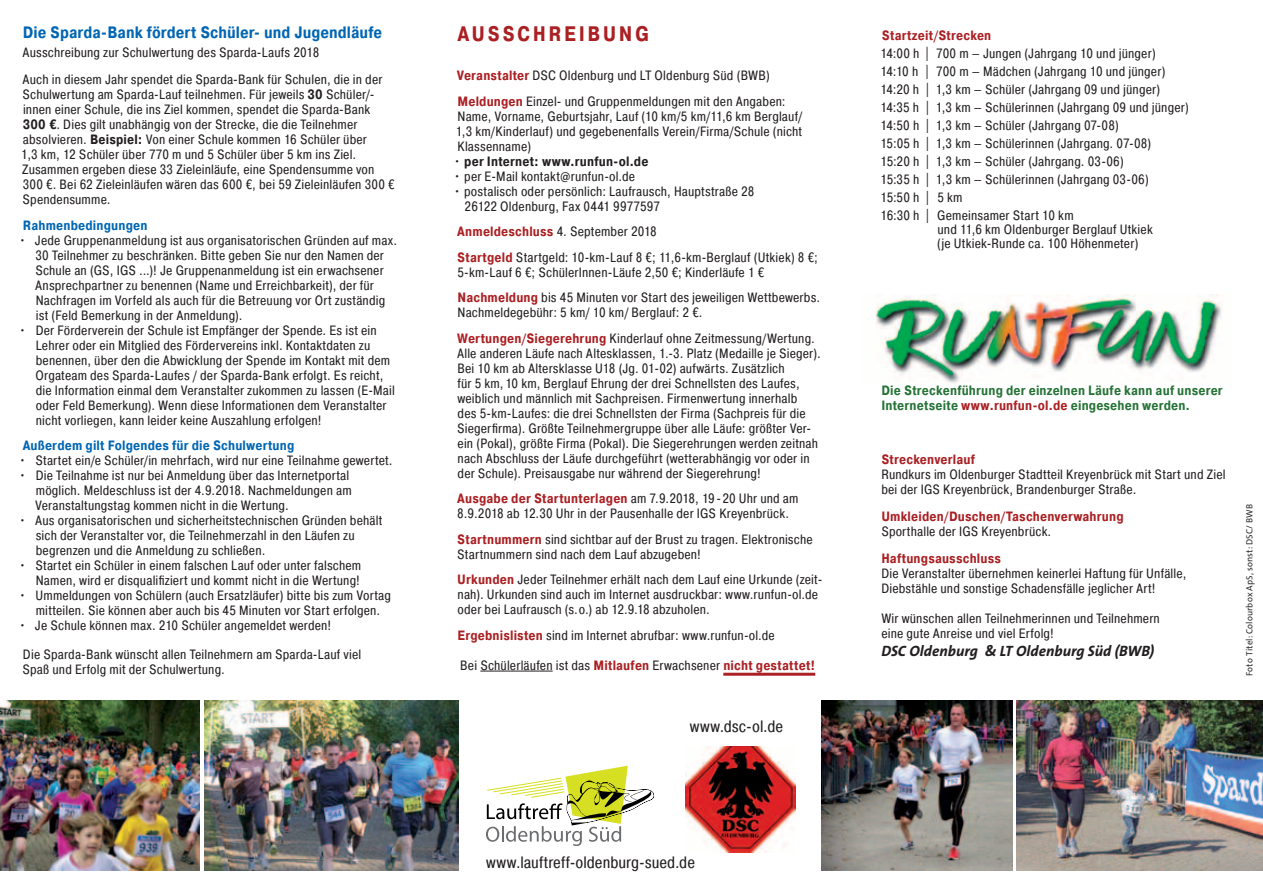
<style>
.page{position:relative;width:1263px;height:893px;background:#fff}
.page>*{position:absolute;margin:0;border:0;box-sizing:border-box;transform-origin:0 0}
.t1{font:700 21px "Pragmatica Cond";letter-spacing:.115em;color:#aa2023}
.t2{font:16.5px "Pragmatica Cond";color:#231f20}
.t3{font:700 16.5px "Pragmatica Cond";letter-spacing:.005em;color:#0166b3}
.t4{font:italic 700 15px "The Sans Correspondence";letter-spacing:.005em;color:#231f20}
.t5{font:13.5px/15px "Pragmatica Cond";letter-spacing:.01em;color:#231f20}
.t6{font:700 13.5px/15px "Pragmatica Cond";letter-spacing:.01em;color:#267336}
.t7{font:700 13.5px "Pragmatica Cond";letter-spacing:.01em;color:#aa2023}
.t8{font:700 13.5px "Pragmatica Cond";letter-spacing:.01em;color:#0166b3}
.t9{font:700 13.5px "Pragmatica Cond";letter-spacing:.015em;color:#231f20}
.t10{font:9px "The Sans Correspondence";letter-spacing:.015em;color:#231f20}
.s1{font-weight:700}
.s2{font-weight:700;color:#aa2023}
.s3{font-weight:400}
.s4{color:#aa2023}
</style>
<div class="page">
<hr style="left:480px;top:671px;width:73px;height:1px;background:#231f20">
<hr style="left:723px;top:673px;width:92px;height:3px;background:#aa2023">
<img style="left:0;top:701px;width:200px;height:170px">
<img style="left:1016px;top:701px;width:247px;height:170px">
<img style="left:204px;top:701px;width:254px;height:170px">
<img style="left:821px;top:701px;width:191px;height:170px">
<img style="left:875px;top:294px;width:347px;height:89px">
<svg style="left:486px;top:766px;width:169px;height:80px"></svg>
<img style="left:685px;top:746px;width:110px;height:107px">
<p class="t3" style="left:23px;top:22px;width:361px">Die Sparda-Bank fördert Schüler- und Jugendläufe</p>
<p class="t5" style="left:23px;top:39px;width:361px;line-height:26.7px">Ausschreibung zur Schulwertung des Sparda-Laufs 2018<br>Auch in diesem Jahr spendet die Sparda-Bank für Schulen, die in der</p>
<p class="t5" style="left:21px;top:87px;width:375px">Schulwertung am Sparda-Lauf teilnehmen. Für jeweils <span class="s1">30</span> Schüler/- innen einer Schule, die ins Ziel kommen, spendet die Sparda-Bank <span class="s1">300 €</span>. Dies gilt unabhängig von der Strecke, die die Teilnehmer absolvieren. <span class="s1">Beispiel:</span> Von einer Schule kommen 16 Schüler über<br>1,3 km, 12 Schüler über 770 m und 5 Schüler über 5 km ins Ziel.<br>Zusammen ergeben diese 33 Zieleinläufe, eine Spendensumme von 300 €. Bei 62 Zieleinläufen wären das 600 €, bei 59 Zieleinläufen 300 € Spendensumme.</p>
<p class="t8" style="left:23px;top:217px;width:126px">Rahmenbedingungen</p>
<p class="t5" style="left:35px;top:232px;width:363px;text-indent:-17px">• Jede Gruppenanmeldung ist aus organisatorischen Gründen auf max.<br>30 Teilnehmer zu beschränken. Bitte geben Sie nur den Namen der Schule an (GS, IGS ...)! Je Gruppenanmeldung ist ein erwachsener Ansprechpartner zu benennen (Name und Erreichbarkeit), der für Nachfragen im Vorfeld als auch für die Betreuung vor Ort zuständig ist (Feld Bemerkung in der Anmeldung).</p>
<p class="t5" style="left:36px;top:322px;width:361px;text-indent:-17px">• Der Förderverein der Schule ist Empfänger der Spende. Es ist ein Lehrer oder ein Mitglied des Fördervereins inkl. Kontaktdaten zu benennen, über den die Abwicklung der Spende im Kontakt mit dem Orgateam des Sparda-Laufes / der Sparda-Bank erfolgt. Es reicht, die Information einmal dem Veranstalter zukommen zu lassen (E-Mail oder Feld Bemerkung). Wenn diese Informationen dem Veranstalter nicht vorliegen, kann leider keine Auszahlung erfolgen!</p>
<p class="t8" style="left:23px;top:437px;width:273px">Außerdem gilt Folgendes für die Schulwertung</p>
<p class="t5" style="left:18px;top:453px;width:376px">• Startet ein/e Schüler/in mehrfach, wird nur eine Teilnahme gewertet.</p>
<p class="t5" style="left:35px;top:468px;width:318px;text-indent:-17px">• Die Teilnahme ist nur bei Anmeldung über das Internetportal möglich. Meldeschluss ist der 4.9.2018. Nachmeldungen am<br>Veranstaltungstag kommen nicht in die Wertung.</p>
<p class="t5" style="left:36px;top:513px;width:348px;text-indent:-17px">• Aus organisatorischen und sicherheitstechnischen Gründen behält sich der Veranstalter vor, die Teilnehmerzahl in den Läufen zu begrenzen und die Anmeldung zu schließen.</p>
<p class="t5" style="left:18px;top:558px;width:344px;text-align:right">• Startet ein Schüler in einem falschen Lauf oder unter falschem<br>Namen, wird er disqualifiziert und kommt nicht in die Wertung!</p>
<p class="t5" style="left:18px;top:588px;width:374px;text-align:center">• Ummeldungen von Schülern (auch Ersatzläufer) bitte bis zum Vortag mitteilen. Sie können aber auch bis 45 Minuten vor Start erfolgen.</p>
<p class="t5" style="left:23px;top:611px;width:340px;line-height:29.2px;text-indent:-5px">• Je Schule können max. 210 Schüler angemeldet werden!<br>Die Sparda-Bank wünscht allen Teilnehmern am Sparda-Lauf viel</p>
<p class="t5" style="left:23px;top:662px;width:204px">Spaß und Erfolg mit der Schulwertung.</p>
<h1 class="t1" style="left:457px;top:21px;width:194px">AUSSCHREIBUNG</h1>
<p class="t5" style="left:457px;top:63px;width:330px;line-height:25.5px"><span class="s2">Veranstalter</span> DSC Oldenburg und LT Oldenburg Süd (BWB)<br><span class="s2">Meldungen</span> Einzel- und Gruppenmeldungen mit den Angaben:</p>
<p class="t5" style="left:456px;top:108px;width:348px;text-align:justify">Name, Vorname, Geburtsjahr, Lauf (10 km/5 km/11,6 km Berglauf/ 1,3 km/Kinderlauf) und gegebenenfalls Verein/Firma/Schule (nicht Klassenname)</p>
<p class="t9" style="left:453px;top:153px;width:197px"><span class="s3">•</span> per Internet: www.runfun-ol.de</p>
<p class="t5" style="left:453px;top:168px;width:184px">• per E-Mail kontakt@runfun-ol.de</p>
<p class="t5" style="left:465px;top:183px;width:291px;text-indent:-12px">• postalisch oder persönlich: Laufrausch, Hauptstraße 28<br>26122 Oldenburg, Fax 0441 9977597</p>
<p class="t5" style="left:457px;top:219px;width:362px;line-height:25.5px"><span class="s2">Anmeldeschluss</span> 4. September 2018<br><span class="s2">Startgeld</span> Startgeld: 10-km-Lauf 8 €; 11,6-km-Berglauf (Utkiek) 8 €;</p>
<p class="t5" style="left:457px;top:259px;width:364px;line-height:25.5px">5-km-Lauf 6 €; SchülerInnen-Läufe 2,50 €; Kinderläufe 1 €<br><span class="s2">Nachmeldung</span> bis 45 Minuten vor Start des jeweiligen Wettbewerbs.</p>
<p class="t5" style="left:457px;top:300px;width:359px;line-height:25.5px">Nachmeldegebühr: 5 km/ 10 km/ Berglauf: 2 €.<br><span class="s2">Wertungen/Siegerehrung</span> Kinderlauf ohne Zeitmessung/Wertung.</p>
<p class="t5" style="left:457px;top:345px;width:365px">Alle anderen Läufe nach Altesklassen, 1.-3. Platz (Medaille je Sieger).<br>Bei 10 km ab Altersklasse U18 (Jg. 01-02) aufwärts. Zusätzlich<br>für 5 km, 10 km, Berglauf Ehrung der drei Schnellsten des Laufes, weiblich und männlich mit Sachpreisen. Firmenwertung innerhalb<br>des 5-km-Laufes: die drei Schnellsten der Firma (Sachpreis für die Siegerfirma). Größte Teilnehmergruppe über alle Läufe: größter Ver&shy;ein (Pokal), größte Firma (Pokal). Die Siegerehrungen werden zeitnah nach Abschluss der Läufe durchgeführt (wetterabhängig vor oder in der Schule). Preisausgabe nur während der Siegerehrung!</p>
<p class="t5" style="left:457px;top:491px;width:343px"><span class="s2">Ausgabe der Startunterlagen</span> am 7.9.2018, 19 -20 Uhr und am<br>8.9.2018 ab 12.30 Uhr in der Pausenhalle der IGS Kreyenbrück.</p>
<p class="t5" style="left:457px;top:531px;width:357px"><span class="s2">Startnummern</span> sind sichtbar auf der Brust zu tragen. Elektronische<br>Startnummern sind nach dem Lauf abzugeben!</p>
<p class="t5" style="left:457px;top:572px;width:367px"><span class="s2">Urkunden</span> Jeder Teilnehmer erhält nach dem Lauf eine Urkunde (zeit&shy;nah). Urkunden sind auch im Internet ausdruckbar: www.runfun-ol.de oder bei Laufrausch (s.o.) ab 12.9.18 abzuholen.</p>
<p class="t5" style="left:457px;top:627px;width:319px"><span class="s2">Ergebnislisten</span> sind im Internet abrufbar: www.runfun-ol.de</p>
<p class="t5" style="left:460px;top:657px;width:356px">Bei Schülerläufen ist das <span class="s2">Mitlaufen</span> Erwachsener <span class="s2">nicht gestattet!</span></p>
<p class="t2" style="left:690px;top:716px;width:95px">www.dsc-ol.de</p>
<p class="t2" style="left:486px;top:852px;width:210px">www.lauftreff-oldenburg-sued.de</p>
<p class="t7" style="left:882px;top:27px;width:111px">Startzeit/Strecken</p>
<p class="t5" style="left:880px;top:44px;width:310px;line-height:18px">14:00 h | 700 m – Jungen (Jahrgang 10 und jünger)<br>14:10 h | 700 m – Mädchen (Jahrgang 10 und jünger)<br>14:20 h | 1,3 km – Schüler (Jahrgang 09 und jünger)<br>14:35 h | 1,3 km – Schülerinnen (Jahrgang 09 und jünger)<br>14:50 h | 1,3 km – Schüler (Jahrgang 07-08)<br>15:05 h | 1,3 km – Schülerinnen (Jahrgang. 07-08)<br>15:20 h | 1,3 km – Schüler (Jahrgang. 03-06)<br>15:35 h | 1,3 km – Schülerinnen (Jahrgang 03-06)<br>15:50 h | 5 km<br>16:30 h | Gemeinsamer Start 10 km</p>
<p class="t5" style="left:937px;top:222px;width:217px;line-height:14.2px">und 11,6 km Oldenburger Berglauf Utkiek (je Utkiek-Runde ca. 100 Höhenmeter)</p>
<p class="t6" style="left:881px;top:383px;width:343px">Die Streckenführung der einzelnen Läufe kann auf unserer<br>Internetseite <span class="s4">www.runfun-ol.de</span> eingesehen werden.</p>
<p class="t7" style="left:881px;top:451px;width:95px">Streckenverlauf</p>
<p class="t5" style="left:881px;top:467px;width:346px">Rundkurs im Oldenburger Stadtteil Kreyenbrück mit Start und Ziel bei der IGS Kreyenbrück, Brandenburger Straße.</p>
<p class="t7" style="left:881px;top:508px;width:244px">Umkleiden/Duschen/Taschenverwahrung</p>
<p class="t5" style="left:881px;top:524px;width:171px">Sporthalle der IGS Kreyenbrück.</p>
<p class="t7" style="left:881px;top:550px;width:121px">Haftungsausschluss</p>
<p class="t5" style="left:881px;top:565px;width:307px">Die Veranstalter übernehmen keinerlei Haftung für Unfälle,<br>Diebstähle und sonstige Schadensfälle jeglicher Art!</p>
<p class="t5" style="left:881px;top:610px;width:280px">Wir wünschen allen Teilnehmerinnen und Teilnehmern eine gute Anreise und viel Erfolg!</p>
<p class="t4" style="left:881px;top:643px;width:275px">DSC Oldenburg &amp; LT Oldenburg Süd (BWB)</p>
<p class="t10" style="left:1245px;top:676px;width:174px;rotate:-90deg">Foto Titel: Colourbox ApS, sonst: DSC/ BWB</p>
</div>
